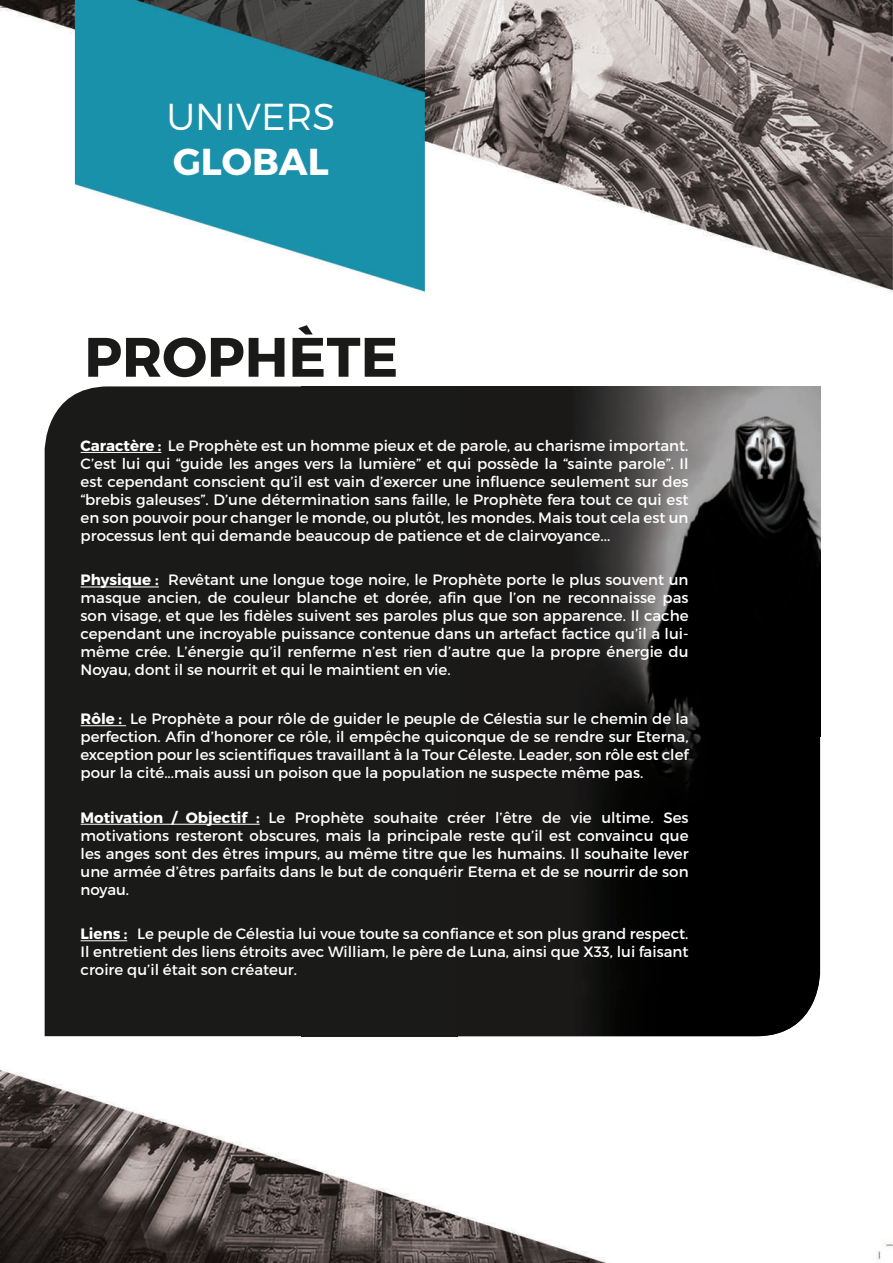
<style>
.page{position:relative;width:893px;height:1263px;background:#fff}
.page>*{position:absolute;margin:0;border:0;box-sizing:border-box;transform-origin:0 0}
.t1{font:700 55.5px "Montserrat";color:#1a1a19}
.t2{font:300 37.5px "Montserrat";color:#fff}
.t3{font:700 37.5px "Montserrat";color:#fff}
.t4{font:15px/18px "Montserrat";color:#fff;text-align:justify}
.s1{font-weight:700}
</style>
<div class="page">
<img style="left:0;top:0;width:893px;height:1263px">
<svg style="left:45px;top:386px;width:775px;height:650px;background:#1a1a19"></svg>
<img style="left:457px;top:386px;width:363px;height:351px">
<div style="left:302px;top:386px;width:155px;height:650px;background:#1a1a19"></div>
<img style="left:457px;top:736px;width:309px;height:300px">
<hr style="left:81px;top:452px;width:80px;height:1px;background:#fff">
<hr style="left:81px;top:587px;width:78px;height:1px;background:#fff">
<hr style="left:81px;top:725px;width:45px;height:1px;background:#fff">
<hr style="left:81px;top:824px;width:179px;height:1px;background:#fff">
<hr style="left:81px;top:940px;width:46px;height:1px;background:#fff">
<h2 class="t2" style="left:166px;top:94px;width:170px">UNIVERS</h2>
<h2 class="t3" style="left:173px;top:138px;width:157px">GLOBAL</h2>
<h1 class="t1" style="left:84px;top:323px;width:315px">PROPHÈTE</h1>
<p class="t4" style="left:81px;top:436px;width:609px"><span class="s1">Caractère :</span> Le Prophète est un homme pieux et de parole, au charisme important.<br>C’est lui qui “guide les anges vers la lumière” et qui possède la “sainte parole”. Il est cependant conscient qu’il est vain d’exercer une influence seulement sur des “brebis galeuses”. D’une détermination sans faille, le Prophète fera tout ce qui est en son pouvoir pour changer le monde, ou plutôt, les mondes. Mais tout cela est un processus lent qui demande beaucoup de patience et de clairvoyance...</p>
<p class="t4" style="left:81px;top:571px;width:609px"><span class="s1">Physique :</span> Revêtant une longue toge noire, le Prophète porte le plus souvent un masque ancien, de couleur blanche et dorée, afin que l’on ne reconnaisse pas son visage, et que les fidèles suivent ses paroles plus que son apparence. Il cache cependant une incroyable puissance contenue dans un artefact factice qu’il a lui&shy;même crée. L’énergie qu’il renferme n’est rien d’autre que la propre énergie du Noyau, dont il se nourrit et qui le maintient en vie.</p>
<p class="t4" style="left:81px;top:710px;width:609px"><span class="s1">Rôle :</span> Le Prophète a pour rôle de guider le peuple de Célestia sur le chemin de la perfection. Afin d’honorer ce rôle, il empêche quiconque de se rendre sur Eterna, exception pour les scientifiques travaillant à la Tour Céleste. Leader, son rôle est clef pour la cité...mais aussi un poison que la population ne suspecte même pas.</p>
<p class="t4" style="left:81px;top:808px;width:609px"><span class="s1">Motivation / Objectif :</span> Le Prophète souhaite créer l’être de vie ultime. Ses motivations resteront obscures, mais la principale reste qu’il est convaincu que les anges sont des êtres impurs, au même titre que les humains. Il souhaite lever une armée d’êtres parfaits dans le but de conquérir Eterna et de se nourrir de son noyau.</p>
<p class="t4" style="left:81px;top:925px;width:609px"><span class="s1">Liens :</span> Le peuple de Célestia lui voue toute sa confiance et son plus grand respect.<br>Il entretient des liens étroits avec William, le père de Luna, ainsi que X33, lui faisant croire qu’il était son créateur.</p>
</div>
